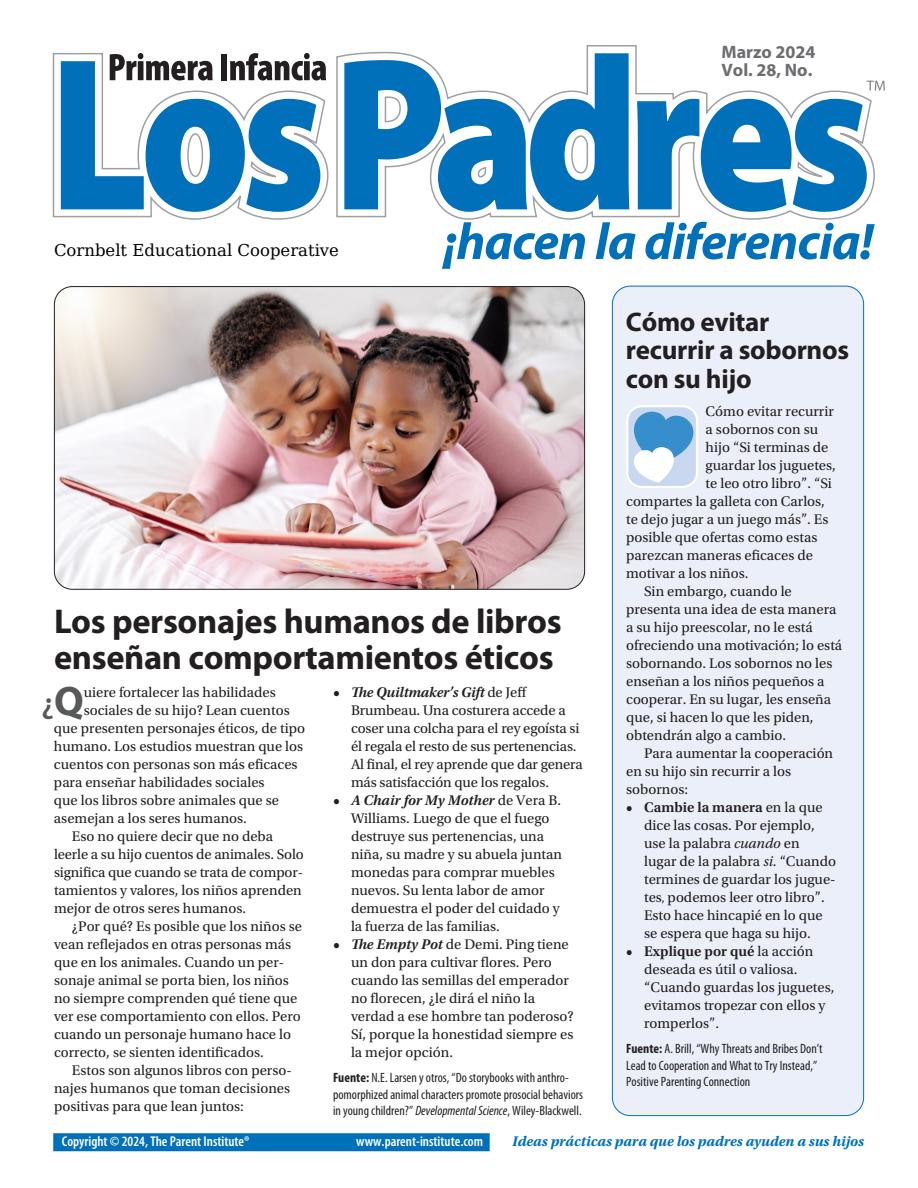
<style>
.page{position:relative;width:918px;height:1188px;background:#fff}
.page>*{position:absolute;margin:0;border:0;box-sizing:border-box;transform-origin:0 0}
.t1{font:700 41.4px "Myriad Pro";color:#57585a}
.t2{font:700 34.5px/36px "Myriad Pro";letter-spacing:-.01em;color:#231f20}
.t3{font:600 30px "Myriad Pro";color:#57585a}
.t4{font:700 27px/28.5px "Myriad Pro";letter-spacing:-.01em;color:#231f20}
.t5{font:700 18px/18px "Myriad Pro";color:#6c6d70}
.t6{font:16.5px "DejaVu Math Te X Gyre";color:#000}
.t7{font:14.7px/18px "Utopia Std";color:#231f20}
.t8{font:italic 700 14.7px "Utopia Std";color:#0070ba}
.t9{font:600 condensed 14.25px "Myriad Pro";color:#fff}
.t10{font:condensed 13.5px/16.5px "Myriad Pro";color:#231f20}
.s1{font-weight:600;font-style:italic}
.s2{font-weight:700}
.s3{font-style:italic}
.s4{font-weight:600}
</style>
<div class="page">
<div style="left:612px;top:286px;width:252px;height:830px;background:#eaeff9;border-radius:18px"></div>
<div style="left:54px;top:1134px;width:435px;height:16px;background:#0070ba"></div>
<div style="left:53px;top:1133px;width:437px;height:18px;border:2px solid #0070ba"></div>
<svg style="left:626px;top:405px;width:72px;height:83px;background:#a9cbe9"></svg>
<svg style="left:442px;top:222px;width:143px;height:47px"></svg>
<svg style="left:596px;top:222px;width:40px;height:38px"></svg>
<svg style="left:645px;top:222px;width:230px;height:38px"></svg>
<svg style="left:53px;top:45px;width:823px;height:175px"></svg>
<svg style="left:344px;top:53px;width:285px;height:159px"></svg>
<svg style="left:637px;top:99px;width:230px;height:113px"></svg>
<svg style="left:61px;top:53px;width:265px;height:159px"></svg>
<svg style="left:867px;top:81px;width:18px;height:10px"></svg>
<img style="left:54px;top:287px;width:531px;height:302px">
<p class="t5" style="left:722px;top:42px;width:95px">Marzo 2024<br>Vol. 28, No.</p>
<p class="t6" style="left:54px;top:243px;width:287px">Cornbelt Educational Cooperative</p>
<h2 class="t2" style="left:54px;top:603px;width:509px">Los personajes humanos de libros enseñan comportamientos éticos</h2>
<h1 class="t1" style="left:54px;top:674px;width:31px">Q</h1>
<p class="t7" style="left:84px;top:683px;width:194px">uiere fortalecer las habilidades</p>
<p class="t7" style="left:351px;top:683px;width:233px;text-indent:-18px"><span class="s1">• The Quiltmaker’s Gift</span> de Jeff Brumbeau. Una costurera accede a coser una colcha para el rey egoísta si él regala el resto de sus pertenencias.<br>Al final, el rey aprende que dar genera más satisfacción que los regalos.</p>
<p class="t7" style="left:351px;top:791px;width:213px;text-indent:-18px"><span class="s1">• A Chair for My Mother</span> de Vera B.<br>Williams. Luego de que el fuego destruye sus pertenencias, una niña, su madre y su abuela juntan monedas para comprar muebles nuevos. Su lenta labor de amor demuestra el poder del cuidado y la fuerza de las familias.</p>
<p class="t7" style="left:351px;top:935px;width:224px;text-indent:-18px"><span class="s1">• The Empty Pot</span> de Demi. Ping tiene un don para cultivar flores. Pero cuando las semillas del emperador no florecen, ¿le dirá el niño la verdad a ese hombre tan poderoso?<br>Sí, porque la honestidad siempre es la mejor opción.</p>
<p class="t10" style="left:333px;top:1069px;width:252px"><span class="s2">Fuente:</span> N.E. Larsen y otros, “Do storybooks with anthro&shy;pomorphized animal characters promote prosocial behaviors in young children?” <span class="s3">Developmental Science</span>, Wiley-Blackwell.</p>
<h3 class="t3" style="left:42px;top:684px;width:14px">¿</h3>
<p class="t7" style="left:84px;top:701px;width:208px">sociales de su hijo? Lean cuentos</p>
<p class="t7" style="left:54px;top:719px;width:253px">que presenten personajes éticos, de tipo</p>
<p class="t7" style="left:54px;top:737px;width:251px">humano. Los estudios muestran que los</p>
<p class="t7" style="left:54px;top:755px;width:245px">cuentos con personas son más eficaces</p>
<p class="t7" style="left:54px;top:773px;width:212px">para enseñar habilidades sociales</p>
<p class="t7" style="left:54px;top:791px;width:226px">que los libros sobre animales que se</p>
<p class="t7" style="left:54px;top:809px;width:194px">asemejan a los seres humanos.</p>
<p class="t7" style="left:72px;top:827px;width:203px">Eso no quiere decir que no deba</p>
<p class="t7" style="left:54px;top:845px;width:251px">leerle a su hijo cuentos de animales. Solo</p>
<p class="t7" style="left:54px;top:863px;width:251px">significa que cuando se trata de compor-</p>
<p class="t7" style="left:54px;top:881px;width:249px">tamientos y valores, los niños aprenden</p>
<p class="t7" style="left:54px;top:899px;width:194px">mejor de otros seres humanos.</p>
<p class="t7" style="left:72px;top:917px;width:232px">¿Por qué? Es posible que los niños se</p>
<p class="t7" style="left:54px;top:935px;width:239px">vean reflejados en otras personas más</p>
<p class="t7" style="left:54px;top:953px;width:232px">que en los animales. Cuando un per-</p>
<p class="t7" style="left:54px;top:971px;width:237px">sonaje animal se porta bien, los niños</p>
<p class="t7" style="left:54px;top:989px;width:245px">no siempre comprenden qué tiene que</p>
<p class="t7" style="left:54px;top:1007px;width:248px">ver ese comportamiento con ellos. Pero</p>
<p class="t7" style="left:54px;top:1025px;width:239px">cuando un personaje humano hace lo</p>
<p class="t7" style="left:54px;top:1043px;width:211px">correcto, se sienten identificados.</p>
<p class="t7" style="left:72px;top:1061px;width:221px">Estos son algunos libros con perso-</p>
<p class="t7" style="left:54px;top:1079px;width:238px">najes humanos que toman decisiones</p>
<p class="t7" style="left:54px;top:1097px;width:191px">positivas para que lean juntos:</p>
<h3 class="t4" style="left:626px;top:307px;width:225px">Cómo evitar recurrir a sobornos con su hijo</h3>
<p class="t7" style="left:706px;top:402px;width:130px">Cómo evitar recurrir</p>
<p class="t7" style="left:706px;top:420px;width:114px">a sobornos con su</p>
<p class="t7" style="left:706px;top:438px;width:124px">hijo “Si terminas de</p>
<p class="t7" style="left:706px;top:456px;width:132px">guardar los juguetes,</p>
<p class="t7" style="left:706px;top:474px;width:128px">te leo otro libro”. “Si</p>
<p class="t7" style="left:626px;top:492px;width:200px">compartes la galleta con Carlos,</p>
<p class="t7" style="left:626px;top:510px;width:204px">te dejo jugar a un juego más”. Es</p>
<p class="t7" style="left:626px;top:528px;width:193px">posible que ofertas como estas</p>
<p class="t7" style="left:626px;top:546px;width:188px">parezcan maneras eficaces de</p>
<p class="t7" style="left:626px;top:564px;width:124px">motivar a los niños.</p>
<p class="t7" style="left:644px;top:582px;width:149px">Sin embargo, cuando le</p>
<p class="t7" style="left:626px;top:600px;width:212px">presenta una idea de esta manera</p>
<p class="t7" style="left:626px;top:618px;width:188px">a su hijo preescolar, no le está</p>
<p class="t7" style="left:626px;top:636px;width:218px">ofreciendo una motivación; lo está</p>
<p class="t7" style="left:626px;top:654px;width:208px">sobornando. Los sobornos no les</p>
<p class="t7" style="left:626px;top:672px;width:200px">enseñan a los niños pequeños a</p>
<p class="t7" style="left:626px;top:690px;width:206px">cooperar. En su lugar, les enseña</p>
<p class="t7" style="left:626px;top:708px;width:189px">que, si hacen lo que les piden,</p>
<p class="t7" style="left:626px;top:726px;width:161px">obtendrán algo a cambio.</p>
<p class="t7" style="left:644px;top:744px;width:191px">Para aumentar la cooperación</p>
<p class="t7" style="left:626px;top:762px;width:167px">en su hijo sin recurrir a los</p>
<p class="t7" style="left:626px;top:780px;width:63px">sobornos:</p>
<p class="t7" style="left:644px;top:798px;width:194px;text-indent:-18px"><span class="s4">• Cambie la manera</span> en la que dice las cosas. Por ejemplo, use la palabra <span class="s3">cuando</span> en<br>lugar de la palabra <span class="s3">si</span>. “Cuando termines de guardar los jugue&shy;tes, podemos leer otro libro”.<br>Esto hace hincapié en lo que se espera que haga su hijo.</p>
<p class="t7" style="left:644px;top:942px;width:192px;text-indent:-18px"><span class="s4">• Explique por qué</span> la acción deseada es útil o valiosa. “Cuando guardas los juguetes, evitamos tropezar con ellos y romperlos”.</p>
<p class="t10" style="left:626px;top:1041px;width:198px"><span class="s2">Fuente:</span> A. Brill, “Why Threats and Bribes Don’t<br>Lead to Cooperation and What to Try Instead,”<br>Positive Parenting Connection</p>
<p class="t9" style="left:62px;top:1133px;width:189px">Copyright © 2024, The Parent Institute®</p>
<p class="t9" style="left:356px;top:1133px;width:128px">www.parent-institute.com</p>
<p class="t8" style="left:512px;top:1132px;width:353px">Ideas prácticas para que los padres ayuden a sus hijos</p>
</div>
